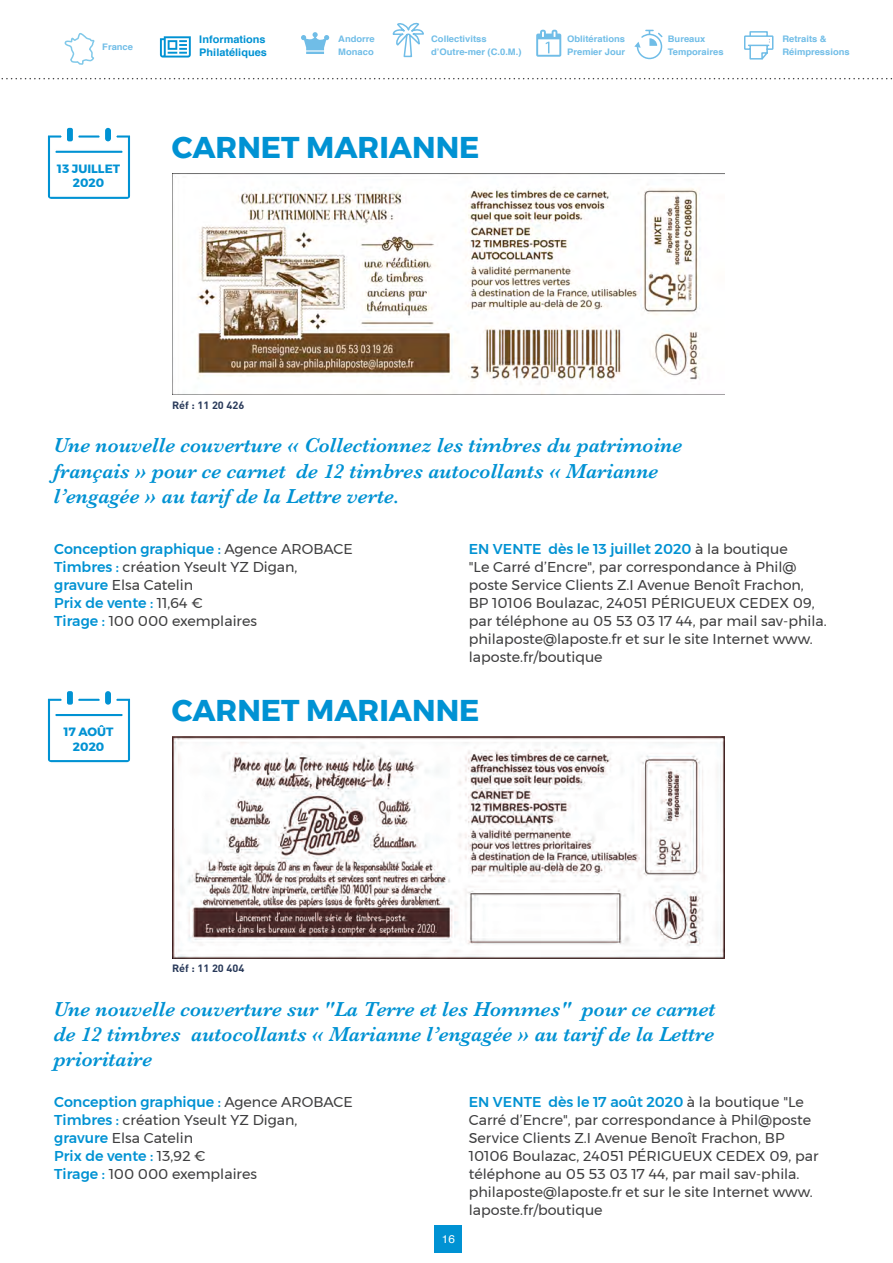
<style>
.page{position:relative;width:893px;height:1263px;background:#fff}
.page>*{position:absolute;margin:0;border:0;box-sizing:border-box;transform-origin:0 0}
.t1{font:700 30px "Montserrat";color:#0092d3}
.Chapô{font:italic 600 21px/25.2px "Baskerville";color:#0092d3}
.Infos{font:14.25px/18px "Montserrat";color:#3e3e3f}
.Infos-2{font:500 14.25px "Montserrat";color:#0092d3}
.t2{font:700 12px "Montserrat";color:#0092d3}
.t3{font:11.25px "Helvetica";color:#fff;scale:1.04 1}
.t4{font:700 10.5px/13px "Helvetica";color:#0092d3;scale:1.04 1}
.t5{font:700 10.5px "DIN";color:#283959;scale:1.04 1}
.t6{font:700 9px/13px "Helvetica";color:#70bde7;scale:1.04 1}
.s1{font-weight:400;color:#3e3e3f}
.s2{font-weight:500;color:#0092d3}
</style>
<div class="page">
<div style="left:435px;top:1225px;width:27px;height:27px;background:#0092d3"></div>
<svg style="left:1px;top:22px;width:892px;height:177px"></svg>
<div style="left:104px;top:690px;width:8px;height:15px;background:#0092d3;border-radius:4px"></div>
<div style="left:103px;top:689px;width:10px;height:17px;border:2px solid #fff;border-radius:4px"></div>
<div style="left:66px;top:690px;width:8px;height:15px;background:#0092d3;border-radius:3px"></div>
<div style="left:65px;top:689px;width:10px;height:17px;border:2px solid #fff;border-radius:3px"></div>
<svg style="left:47px;top:696px;width:84px;height:67px"></svg>
<img style="left:172px;top:174px;width:553px;height:221px">
<img style="left:172px;top:737px;width:553px;height:221px">
<p class="t6" style="left:567px;top:32px;width:57px">Oblitérations<br>Premier Jour</p>
<p class="t6" style="left:782px;top:32px;width:66px">Retraits &amp;<br>Réimpressions</p>
<p class="t4" style="left:199px;top:33px;width:67px">Informations<br>Philatéliques</p>
<p class="t6" style="left:431px;top:32px;width:88px">Collectivitss d’Outre-mer (C.0.M.)</p>
<p class="t6" style="left:102px;top:40px;width:31px">France</p>
<p class="t6" style="left:668px;top:32px;width:55px">Bureaux<br>Temporaires</p>
<p class="t6" style="left:338px;top:32px;width:37px">Andorre<br>Monaco</p>
<p class="t2" style="left:57px;top:159px;width:65px">13 JUILLET</p>
<p class="t2" style="left:73px;top:174px;width:33px">2020</p>
<p class="t1" style="left:172px;top:123px;width:309px">CARNET MARIANNE</p>
<p class="t5" style="left:172px;top:398px;width:71px">Réf : 11 20 426</p>
<p class="Chapô" style="left:54px;top:433px;width:630px">Une nouvelle couverture « Collectionnez les timbres du patrimoine français » pour ce carnet de 12 timbres autocollants « Marianne l’engagée » au tarif de la Lettre verte.</p>
<p class="Infos-2" style="left:54px;top:537px;width:300px">Conception graphique : <span class="s1">Agence AROBACE</span></p>
<p class="Infos" style="left:54px;top:557px;width:245px"><span class="s2">Timbres :</span> création Yseult YZ Digan, <span class="s2">gravure</span> Elsa Catelin</p>
<p class="Infos-2" style="left:54px;top:591px;width:150px">Prix de vente : <span class="s1">11,64 €</span></p>
<p class="Infos" style="left:54px;top:611px;width:204px"><span class="s2">Tirage :</span> 100 000 exemplaires</p>
<p class="Infos" style="left:469px;top:539px;width:359px"><span class="s2">EN VENTE dès le 13 juillet 2020</span> à la boutique<br>"Le Carré d’Encre", par correspondance à Phil@ poste Service Clients Z.I Avenue Benoît Frachon, BP 10106 Boulazac, 24051 PÉRIGUEUX CEDEX 09, par téléphone au 05 53 03 17 44, par mail sav-phila. philaposte@laposte.fr et sur le site Internet www. laposte.fr/boutique</p>
<p class="t2" style="left:64px;top:722px;width:51px">17 AOÛT</p>
<p class="t2" style="left:73px;top:737px;width:33px">2020</p>
<p class="t1" style="left:172px;top:687px;width:309px">CARNET MARIANNE</p>
<p class="t5" style="left:172px;top:962px;width:71px">Réf : 11 20 404</p>
<p class="Chapô" style="left:54px;top:996px;width:663px;text-align:justify">Une nouvelle couverture sur "La Terre et les Hommes" pour ce carnet de 12 timbres autocollants « Marianne l’engagée » au tarif de la Lettre prioritaire</p>
<p class="Infos-2" style="left:54px;top:1091px;width:300px">Conception graphique : <span class="s1">Agence AROBACE</span></p>
<p class="Infos" style="left:54px;top:1111px;width:245px"><span class="s2">Timbres :</span> création Yseult YZ Digan, <span class="s2">gravure</span> Elsa Catelin</p>
<p class="Infos-2" style="left:54px;top:1145px;width:153px">Prix de vente : <span class="s1">13,92 €</span></p>
<p class="Infos" style="left:54px;top:1165px;width:204px"><span class="s2">Tirage :</span> 100 000 exemplaires</p>
<p class="t3" style="left:442px;top:1230px;width:14px">16</p>
<p class="Infos" style="left:469px;top:1093px;width:351px"><span class="s2">EN VENTE dès le 17 août 2020</span> à la boutique "Le Carré d’Encre", par correspondance à Phil@poste Service Clients Z.I Avenue Benoît Frachon, BP 10106 Boulazac, 24051 PÉRIGUEUX CEDEX 09, par téléphone au 05 53 03 17 44, par mail sav-phila. philaposte@laposte.fr et sur le site Internet www. laposte.fr/boutique</p>
</div>
